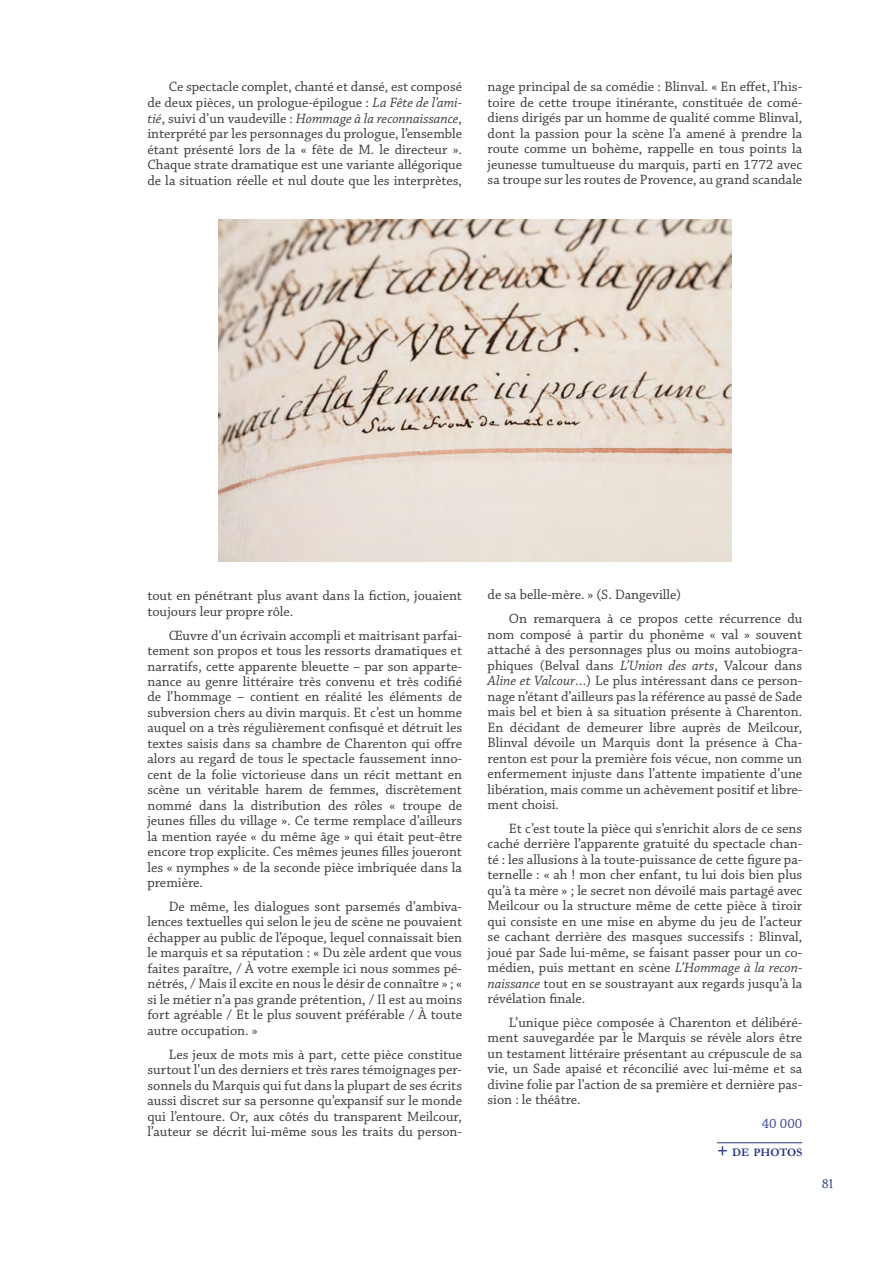
<style>
.page{position:relative;width:893px;height:1263px;background:#fff}
.page>*{position:absolute;margin:0;border:0;box-sizing:border-box;transform-origin:0 0}
.t1{font:15px "Optimus Princeps";color:#283583}
.t2{font:14.25px/15.5px "Chaparral Pro";color:#3c3c3b;text-align:justify}
.t3{font:14.25px "Chaparral Pro";color:#3d428d}
.t4{font:700 11.55px "Garamond";color:#283583}
.s1{font-style:italic}
.s2{font-size:16.5px}
.s3{font-family:"Minion Pro";color:#fff}
</style>
<div class="page">
<hr style="left:717px;top:1142px;width:85px;height:1px;background:#283583">
<img style="left:218px;top:219px;width:513px;height:342px">
<p class="t2" style="left:147px;top:80px;width:316px;text-indent:21px">Ce spectacle complet, chanté et dansé, est composé de deux pièces, un prologue-épilogue : <span class="s1">La Fête de l’ami&shy;tié</span>, suivi d’un vaudeville : <span class="s1">Hommage à la reconnaissance</span>, interprété par les personnages du prologue, l’ensemble étant présenté lors de la « fête de M. le directeur ».<br>Chaque strate dramatique est une variante allégorique de la situation réelle et nul doute que les interprètes,</p>
<p class="t2" style="left:488px;top:80px;width:316px">nage principal de sa comédie : Blinval. « En effet, l’his&shy;toire de cette troupe itinérante, constituée de comé&shy;diens dirigés par un homme de qualité comme Blinval, dont la passion pour la scène l’a amené à prendre la route comme un bohème, rappelle en tous points la jeunesse tumultueuse du marquis, parti en 1772 avec sa troupe sur les routes de Provence, au grand scandale</p>
<p class="t2" style="left:147px;top:588px;width:316px">tout en pénétrant plus avant dans la fiction, jouaient toujours leur propre rôle.</p>
<p class="t2" style="left:147px;top:628px;width:316px;text-indent:21px">Œuvre d’un écrivain accompli et maitrisant parfai&shy;tement son propos et tous les ressorts dramatiques et narratifs, cette apparente bleuette – par son apparte&shy;nance au genre littéraire très convenu et très codifié de l’hommage – contient en réalité les éléments de subversion chers au divin marquis. Et c’est un homme auquel on a très régulièrement confisqué et détruit les textes saisis dans sa chambre de Charenton qui offre alors au regard de tous le spectacle faussement inno&shy;cent de la folie victorieuse dans un récit mettant en scène un véritable harem de femmes, discrètement nommé dans la distribution des rôles « troupe de jeunes filles du village ». Ce terme remplace d’ailleurs la mention rayée « du même âge » qui était peut-être encore trop explicite. Ces mêmes jeunes filles joueront les « nymphes » de la seconde pièce imbriquée dans la première.</p>
<p class="t2" style="left:147px;top:899px;width:316px;text-indent:21px">De même, les dialogues sont parsemés d’ambiva&shy;lences textuelles qui selon le jeu de scène ne pouvaient échapper au public de l’époque, lequel connaissait bien le marquis et sa réputation : « Du zèle ardent que vous faites paraître, / À votre exemple ici nous sommes pé&shy;nétrés, / Mais il excite en nous le désir de connaître » ; « si le métier n’a pas grande prétention, / Il est au moins fort agréable / Et le plus souvent préférable / À toute autre occupation. »</p>
<p class="t2" style="left:147px;top:1047px;width:316px;text-indent:21px">Les jeux de mots mis à part, cette pièce constitue surtout l’un des derniers et très rares témoignages per&shy;sonnels du Marquis qui fut dans la plupart de ses écrits aussi discret sur sa personne qu’expansif sur le monde qui l’entoure. Or, aux côtés du transparent Meilcour, l’auteur se décrit lui-même sous les traits du person-</p>
<p class="t2" style="left:509px;top:583px;width:295px;line-height:24px;text-indent:-21px">de sa belle-mère. » (S. Dangeville)<br>On remarquera à ce propos cette récurrence du</p>
<p class="t2" style="left:488px;top:627px;width:316px">nom composé à partir du phonème « val » souvent attaché à des personnages plus ou moins autobiogra&shy;phiques (Belval dans <span class="s1">L’Union des arts</span>, Valcour dans <span class="s1">Aline et Valcour</span>…) Le plus intéressant dans ce person&shy;nage n’étant d’ailleurs pas la référence au passé de Sade mais bel et bien à sa situation présente à Charenton.<br>En décidant de demeurer libre auprès de Meilcour, Blinval dévoile un Marquis dont la présence à Cha&shy;renton est pour la première fois vécue, non comme un enfermement injuste dans l’attente impatiente d’une libération, mais comme un achèvement positif et libre&shy;ment choisi.</p>
<p class="t2" style="left:488px;top:821px;width:316px;text-indent:21px">Et c’est toute la pièce qui s’enrichit alors de ce sens caché derrière l’apparente gratuité du spectacle chan&shy;té : les allusions à la toute-puissance de cette figure pa&shy;ternelle : « ah ! mon cher enfant, tu lui dois bien plus qu’à ta mère » ; le secret non dévoilé mais partagé avec Meilcour ou la structure même de cette pièce à tiroir qui consiste en une mise en abyme du jeu de l’acteur se cachant derrière des masques successifs : Blinval, joué par Sade lui-même, se faisant passer pour un co&shy;médien, puis mettant en scène <span class="s1">L’Hommage à la recon&shy;naissance</span> tout en se soustrayant aux regards jusqu’à la révélation finale.</p>
<p class="t2" style="left:488px;top:1015px;width:316px;text-indent:21px">L’unique pièce composée à Charenton et délibéré&shy;ment sauvegardée par le Marquis se révèle alors être un testament littéraire présentant au crépuscule de sa vie, un Sade apaisé et réconcilié avec lui-même et sa divine folie par l’action de sa première et dernière pas&shy;sion : le théâtre.</p>
<p class="t3" style="left:762px;top:1116px;width:42px">40 000</p>
<p class="t4" style="left:717px;top:1144px;width:87px"><span class="s2">+</span> DE PHOTOS</p>
<p class="t1" style="left:822px;top:1176px;width:18px">81<span class="s3">r</span></p>
</div>
